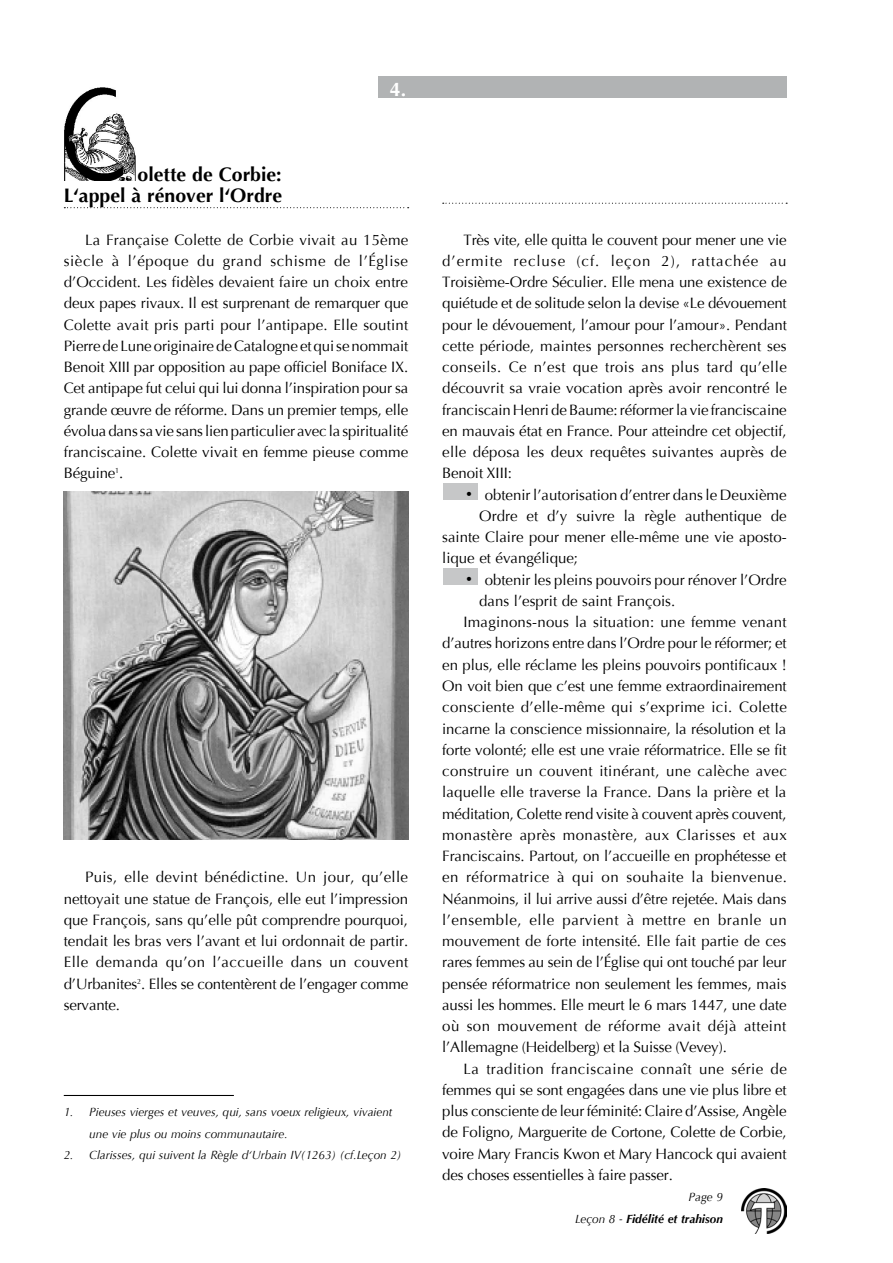
<style>
.page{position:relative;width:893px;height:1263px;background:#fff}
.page>*{position:absolute;margin:0;border:0;box-sizing:border-box;transform-origin:0 0}
.t1{font:700 19.5px/21.3px "Optima";color:#000;text-align:right}
.t2{font:700 19.5px "Optima";color:#fff}
.t3{font:15px/21.3px "Optima";letter-spacing:-.005em;color:#000;text-align:justify}
.t4{font:15px "Optima";letter-spacing:.03em;color:#000}
.t5{font:15px "Optima";letter-spacing:.02em;color:#000}
.t6{font:15px "Optima";letter-spacing:.015em;color:#000}
.t7{font:15px "Optima";letter-spacing:.035em;color:#000}
.t8{font:15px "Optima";letter-spacing:.025em;color:#000}
.t9{font:italic 12px/21.3px "Optima";color:#000}
.t10{font:italic 700 12px/21.3px "Optima";color:#000;text-align:right}
.s1{font-weight:700;font-size:12px}
.s2{font-weight:400}
</style>
<div class="page">
<div style="left:378px;top:77px;width:409px;height:21px;background:#b1b3b4"></div>
<svg style="left:64px;top:207px;width:345px;height:1px"></svg>
<hr style="left:64px;top:1095px;width:170px;height:1px;background:#000">
<svg style="left:443px;top:203px;width:344px;height:1px"></svg>
<div style="left:444px;top:483px;width:34px;height:17px;background:#c6c7c8"></div>
<div style="left:444px;top:568px;width:34px;height:17px;background:#c6c7c8"></div>
<img style="left:741px;top:1188px;width:45px;height:45px">
<img style="left:64px;top:87px;width:72px;height:94px">
<img style="left:64px;top:491px;width:344px;height:349px">
<h1 class="t2" style="left:390px;top:78px;width:18px">4.</h1>
<h1 class="t1" style="left:64px;top:164px;width:220px">olette de Corbie:<br>L‘appel à rénover l‘Ordre</h1>
<p class="t3" style="left:64px;top:229px;width:346px;text-indent:21px">La Française Colette de Corbie vivait au 15ème siècle à l’époque du grand schisme de l’Église d’Occident. Les fidèles devaient faire un choix entre deux papes rivaux. Il est surprenant de remarquer que Colette avait pris parti pour l’antipape. Elle soutint Pierre de Lune originaire de Catalogne et qui se nommait Benoit XIII par opposition au pape officiel Boniface IX.<br>Cet antipape fut celui qui lui donna l’inspiration pour sa grande œuvre de réforme. Dans un premier temps, elle évolua dans sa vie sans lien particulier avec la spiritualité franciscaine. Colette vivait en femme pieuse comme Béguine<sup>1</sup>.</p>
<p class="t3" style="left:64px;top:867px;width:346px;text-indent:21px">Puis, elle devint bénédictine. Un jour, qu’elle nettoyait une statue de François, elle eut l’impression que François, sans qu’elle pût comprendre pourquoi, tendait les bras vers l’avant et lui ordonnait de partir.<br>Elle demanda qu’on l’accueille dans un couvent d’Urbanites<sup>2</sup>. Elles se contentèrent de l’engager comme servante.</p>
<p class="t9" style="left:89px;top:1102px;width:305px;text-indent:-26px">1. Pieuses vierges et veuves, qui, sans voeux religieux, vivaient une vie plus ou moins communautaire.</p>
<p class="t9" style="left:64px;top:1144px;width:339px">2. Clarisses, qui suivent la Règle d‘Urbain IV(1263) (cf.Leçon 2)</p>
<p class="t3" style="left:442px;top:229px;width:346px;text-indent:21px">Très vite, elle quitta le couvent pour mener une vie d’ermite recluse (cf. leçon 2), rattachée au Troisième-Ordre Séculier. Elle mena une existence de quiétude et de solitude selon la devise «Le dévouement pour le dévouement, l’amour pour l’amour». Pendant cette période, maintes personnes recherchèrent ses conseils. Ce n’est que trois ans plus tard qu’elle découvrit sa vraie vocation après avoir rencontré le franciscain Henri de Baume: réformer la vie franciscaine en mauvais état en France. Pour atteindre cet objectif, elle déposa les deux requêtes suivantes auprès de Benoit XIII:</p>
<p class="t3" style="left:465px;top:484px;width:323px"><span class="s1">•</span> obtenir l’autorisation d’entrer dans le Deuxième</p>
<p class="t3" style="left:479px;top:505px;width:309px">Ordre et d’y suivre la règle authentique de</p>
<p class="t3" style="left:442px;top:527px;width:346px">sainte Claire pour mener elle-même une vie aposto-</p>
<p class="t3" style="left:442px;top:548px;width:137px">lique et évangélique;</p>
<p class="t3" style="left:465px;top:569px;width:323px"><span class="s1">•</span> obtenir les pleins pouvoirs pour rénover l’Ordre</p>
<p class="t3" style="left:479px;top:590px;width:197px">dans l’esprit de saint François.</p>
<p class="t6" style="left:463px;top:613px;width:325px">Imaginons-nous la situation: une femme venant</p>
<p class="t3" style="left:442px;top:633px;width:346px">d’autres horizons entre dans l’Ordre pour le réformer; et</p>
<p class="t3" style="left:442px;top:654px;width:346px">en plus, elle réclame les pleins pouvoirs pontificaux !</p>
<p class="t3" style="left:442px;top:675px;width:346px">On voit bien que c’est une femme extraordinairement</p>
<p class="t5" style="left:442px;top:698px;width:346px">consciente d’elle-même qui s’exprime ici. Colette</p>
<p class="t3" style="left:442px;top:718px;width:346px">incarne la conscience missionnaire, la résolution et la</p>
<p class="t3" style="left:442px;top:739px;width:346px">forte volonté; elle est une vraie réformatrice. Elle se fit</p>
<p class="t5" style="left:442px;top:762px;width:346px">construire un couvent itinérant, une calèche avec</p>
<p class="t3" style="left:442px;top:782px;width:346px">laquelle elle traverse la France. Dans la prière et la</p>
<p class="t3" style="left:442px;top:803px;width:346px">méditation, Colette rend visite à couvent après couvent,</p>
<p class="t4" style="left:442px;top:826px;width:346px">monastère après monastère, aux Clarisses et aux</p>
<p class="t3" style="left:442px;top:845px;width:346px">Franciscains. Partout, on l’accueille en prophétesse et</p>
<p class="t4" style="left:442px;top:868px;width:346px">en réformatrice à qui on souhaite la bienvenue.</p>
<p class="t3" style="left:442px;top:888px;width:346px">Néanmoins, il lui arrive aussi d’être rejetée. Mais dans</p>
<p class="t7" style="left:442px;top:911px;width:346px">l’ensemble, elle parvient à mettre en branle un</p>
<p class="t3" style="left:442px;top:930px;width:346px">mouvement de forte intensité. Elle fait partie de ces</p>
<p class="t3" style="left:442px;top:952px;width:346px">rares femmes au sein de l’Église qui ont touché par leur</p>
<p class="t3" style="left:442px;top:973px;width:346px">pensée réformatrice non seulement les femmes, mais</p>
<p class="t3" style="left:442px;top:994px;width:346px">aussi les hommes. Elle meurt le 6 mars 1447, une date</p>
<p class="t8" style="left:442px;top:1017px;width:346px">où son mouvement de réforme avait déjà atteint</p>
<p class="t3" style="left:442px;top:1037px;width:286px">l’Allemagne (Heidelberg) et la Suisse (Vevey).</p>
<p class="t4" style="left:463px;top:1060px;width:325px">La tradition franciscaine connaît une série de</p>
<p class="t3" style="left:442px;top:1079px;width:346px">femmes qui se sont engagées dans une vie plus libre et</p>
<p class="t3" style="left:442px;top:1100px;width:346px">plus consciente de leur féminité: Claire d’Assise, Angèle</p>
<p class="t3" style="left:442px;top:1122px;width:346px">de Foligno, Marguerite de Cortone, Colette de Corbie,</p>
<p class="t3" style="left:442px;top:1143px;width:346px">voire Mary Francis Kwon et Mary Hancock qui avaient</p>
<p class="t3" style="left:442px;top:1164px;width:232px">des choses essentielles à faire passer.</p>
<p class="t10" style="left:575px;top:1186px;width:149px"><span class="s2">Page 9<br>Leçon 8 -</span> Fidélité et trahison</p>
</div>
